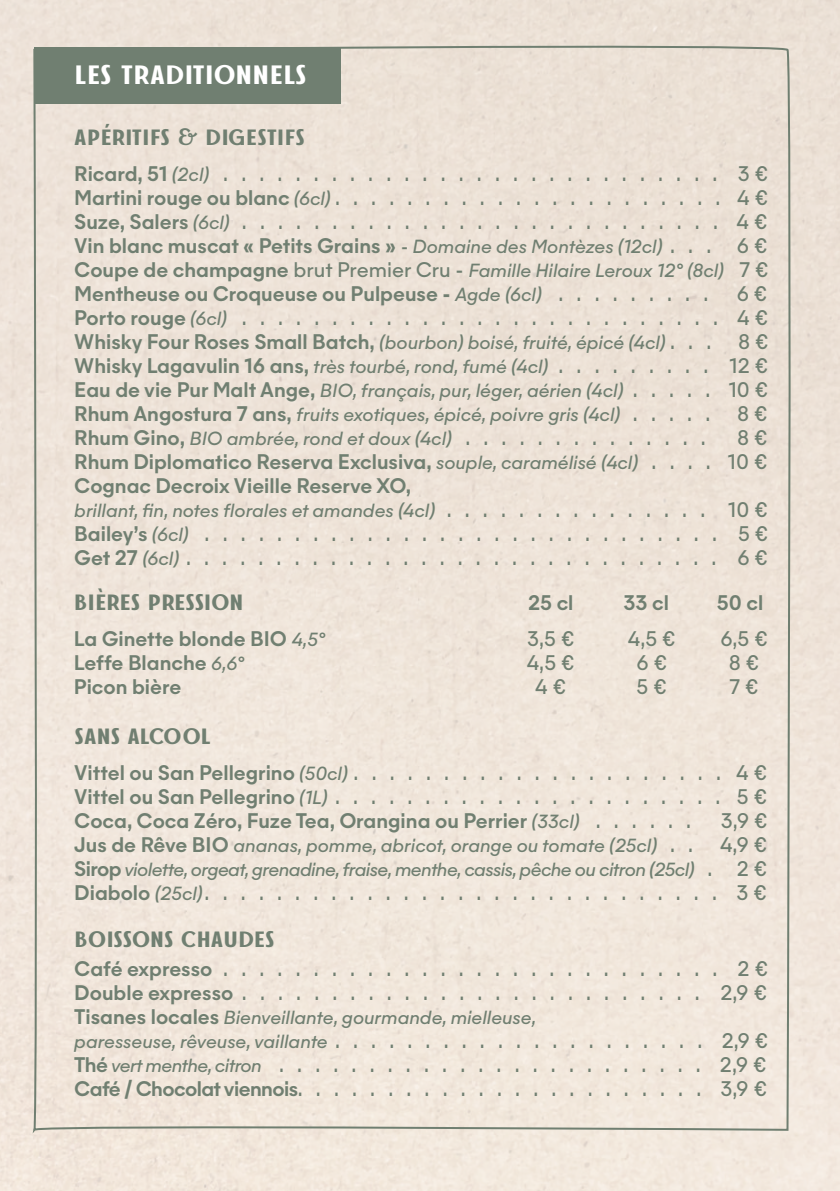
<style>
.page{position:relative;width:840px;height:1191px;background:#fff}
.page>*{position:absolute;margin:0;border:0;box-sizing:border-box;transform-origin:0 0}
.t1{font:36px "MADE The Artist Sans";letter-spacing:-.01em;color:#fff}
.t2{font:30px "MADE The Artist Sans";letter-spacing:-.01em;color:#707f71}
.t3{font:20px/24px "Majorant";color:#707f71}
.t4{font:500 20px/24px "Majorant";color:#707f71;text-align:justify}
.t5{font:italic 18px/24px "Majorant";color:#707f71}
.t6{font:italic 18px "Majorant";letter-spacing:-.03em;color:#707f71}
.s1{font-size:24px}
.s2{font-weight:500}
.s3{font-style:italic;font-size:18px}
.s4{font-weight:500;font-style:normal;font-size:20px}
.s5{font-style:normal;font-size:20px}
.s6{font-weight:400;font-style:italic;font-size:18px}
.s7{font-weight:400}
</style>
<div class="page">
<div style="left:31px;top:43px;width:763px;height:1095px;background:#efe4d9"></div>
<h1 class="t1" style="left:74px;top:45px;width:234px">les traditionnels</h1>
<h2 class="t2" style="left:74px;top:112px;width:232px">apéritifs <span class="s1">&amp;</span> digestifs</h2>
<p class="t3" style="left:74px;top:162px;width:695px;text-align:justify"><span class="s2">Ricard, 51</span> <span class="s3">(2cl)</span> . . . . . . . . . . . . . . . . . . . . . . . . . . . . 3 € <span class="s2">Martini rouge ou blanc</span> <span class="s3">(6cl)</span> . . . . . . . . . . . . . . . . . . . . . . 4 € <span class="s2">Suze, Salers</span> <span class="s3">(6cl)</span> . . . . . . . . . . . . . . . . . . . . . . . . . . . 4 € <span class="s2">Vin blanc muscat « Petits Grains »</span> <span class="s3">- Domaine des Montèzes (12cl)</span> . . .</p>
<p class="t3" style="left:736px;top:234px;width:32px">6 €</p>
<p class="t5" style="left:74px;top:258px;width:695px"><span class="s4">Coupe de champagne</span> <span class="s5">brut Premier Cru -</span> Famille Hilaire Leroux 12° (8cl) <span class="s5">7 €</span></p>
<p class="t4" style="left:74px;top:282px;width:635px">Mentheuse ou Croqueuse ou Pulpeuse - <span class="s6">Agde (6cl)</span> <span class="s7">. . . . . . . . .</span></p>
<p class="t3" style="left:74px;top:282px;width:695px;text-align:right">6 €<br><span class="s2">Porto rouge</span> <span class="s3">(6cl)</span> . . . . . . . . . . . . . . . . . . . . . . . . . . . 4 €</p>
<p class="t5" style="left:74px;top:330px;width:638px"><span class="s4">Whisky Four Roses Small Batch,</span> (bourbon) boisé, fruité, épicé (4cl) <span class="s5">. . .</span></p>
<p class="t3" style="left:737px;top:330px;width:32px">8 €</p>
<p class="t5" style="left:74px;top:354px;width:695px;text-align:justify"><span class="s4">Whisky Lagavulin 16 ans,</span> très tourbé, rond, fumé (4cl) <span class="s5">. . . . . . . . . 12 € </span><span class="s4">Eau de vie Pur Malt Ange,</span> BIO, français, pur, léger, aérien (4cl) <span class="s5">. . . . . 10 € </span><span class="s4">Rhum Angostura 7 ans,</span> fruits exotiques, épicé, poivre gris (4cl) <span class="s5">. . . . .</span></p>
<p class="t3" style="left:736px;top:402px;width:32px">8 €</p>
<p class="t4" style="left:74px;top:426px;width:694px;text-indent:662px"><span class="s7">8 € </span>Rhum Diplomatico Reserva Exclusiva, <span class="s6">souple, caramélisé (4cl)</span> <span class="s7">. . . . 10 € </span>Cognac Decroix Vieille Reserve XO,</p>
<p class="t5" style="left:74px;top:498px;width:694px">brillant, fin, notes florales et amandes (4cl) <span class="s5">. . . . . . . . . . . . . . . 10 €</span></p>
<p class="t3" style="left:74px;top:522px;width:695px"><span class="s2">Bailey’s</span> <span class="s3">(6cl)</span> . . . . . . . . . . . . . . . . . . . . . . . . . . . . . 5 €<br><span class="s2">Get 27</span> <span class="s3">(6cl)</span> . . . . . . . . . . . . . . . . . . . . . . . . . . . . . . 6 €</p>
<p class="t5" style="left:74px;top:426px;width:632px"><span class="s4">Rhum Gino,</span> BIO ambrée, rond et doux (4cl) <span class="s5">. . . . . . . . . . . . . .</span></p>
<h2 class="t2" style="left:74px;top:577px;width:171px">bières pression</h2>
<p class="t4" style="left:527px;top:591px;width:47px">25 cl</p>
<p class="t4" style="left:623px;top:591px;width:47px">33 cl</p>
<p class="t4" style="left:716px;top:591px;width:48px">50 cl</p>
<p class="t4" style="left:74px;top:627px;width:253px">La Ginette blonde BIO <span class="s6">4,5°</span></p>
<p class="t3" style="left:526px;top:627px;width:49px">3,5 €</p>
<p class="t3" style="left:627px;top:627px;width:49px">4,5 €</p>
<p class="t3" style="left:720px;top:627px;width:49px">6,5 €</p>
<p class="t4" style="left:74px;top:651px;width:172px">Leffe Blanche <span class="s6">6,6°</span></p>
<p class="t3" style="left:526px;top:651px;width:49px">4,5 €</p>
<p class="t3" style="left:636px;top:651px;width:32px">6 €</p>
<p class="t3" style="left:728px;top:651px;width:32px">8 €</p>
<p class="t4" style="left:74px;top:675px;width:109px">Picon bière</p>
<p class="t3" style="left:535px;top:675px;width:33px">4 €</p>
<p class="t3" style="left:636px;top:675px;width:32px">5 €</p>
<p class="t3" style="left:729px;top:675px;width:31px">7 €</p>
<h2 class="t2" style="left:74px;top:710px;width:138px">sans alcool</h2>
<p class="t4" style="left:74px;top:760px;width:694px">Vittel ou San Pellegrino <span class="s6">(50cl)</span> <span class="s7">. . . . . . . . . . . . . . . . . . . . . 4 € </span>Vittel ou San Pellegrino <span class="s6">(1L)</span> <span class="s7">. . . . . . . . . . . . . . . . . . . . . . 5 € </span>Coca, Coca Zéro, Fuze Tea, Orangina ou Perrier <span class="s6">(33cl)</span> <span class="s7">. . . . . .</span></p>
<p class="t3" style="left:720px;top:808px;width:48px">3,9 €</p>
<p class="t5" style="left:74px;top:833px;width:620px"><span class="s4">Jus de Rêve BIO</span> ananas, pomme, abricot, orange ou tomate (25cl) <span class="s5">. .</span></p>
<p class="t3" style="left:719px;top:832px;width:49px">4,9 €</p>
<p class="t6" style="left:74px;top:858px;width:694px"><span class="s4">Sirop</span> violette, orgeat, grenadine, fraise, menthe, cassis, pêche ou citron (25cl) <span class="s5">. 2 €</span></p>
<p class="t3" style="left:74px;top:880px;width:694px"><span class="s2">Diabolo</span> <span class="s3">(25cl)</span>. . . . . . . . . . . . . . . . . . . . . . . . . . . . . 3 €</p>
<h2 class="t2" style="left:74px;top:913px;width:202px">boissons chaudes</h2>
<p class="t3" style="left:74px;top:957px;width:695px"><span class="s2">Café expresso</span> . . . . . . . . . . . . . . . . . . . . . . . . . . . . 2 €<br><span class="s2">Double expresso</span> . . . . . . . . . . . . . . . . . . . . . . . . . . 2,9 €</p>
<p class="t5" style="left:74px;top:1005px;width:695px"><span class="s4">Tisanes locales</span> Bienveillante, gourmande, mielleuse,<br>paresseuse, rêveuse, vaillante <span class="s5">. . . . . . . . . . . . . . . . . . . . . 2,9 €</span></p>
<p class="t3" style="left:74px;top:1053px;width:694px"><span class="s2">Thé</span> <span class="s3">vert menthe, citron</span> . . . . . . . . . . . . . . . . . . . . . . . . 2,9 €<br><span class="s2">Café / Chocolat viennois</span>. . . . . . . . . . . . . . . . . . . . . . . 3,9 €</p>
</div>
